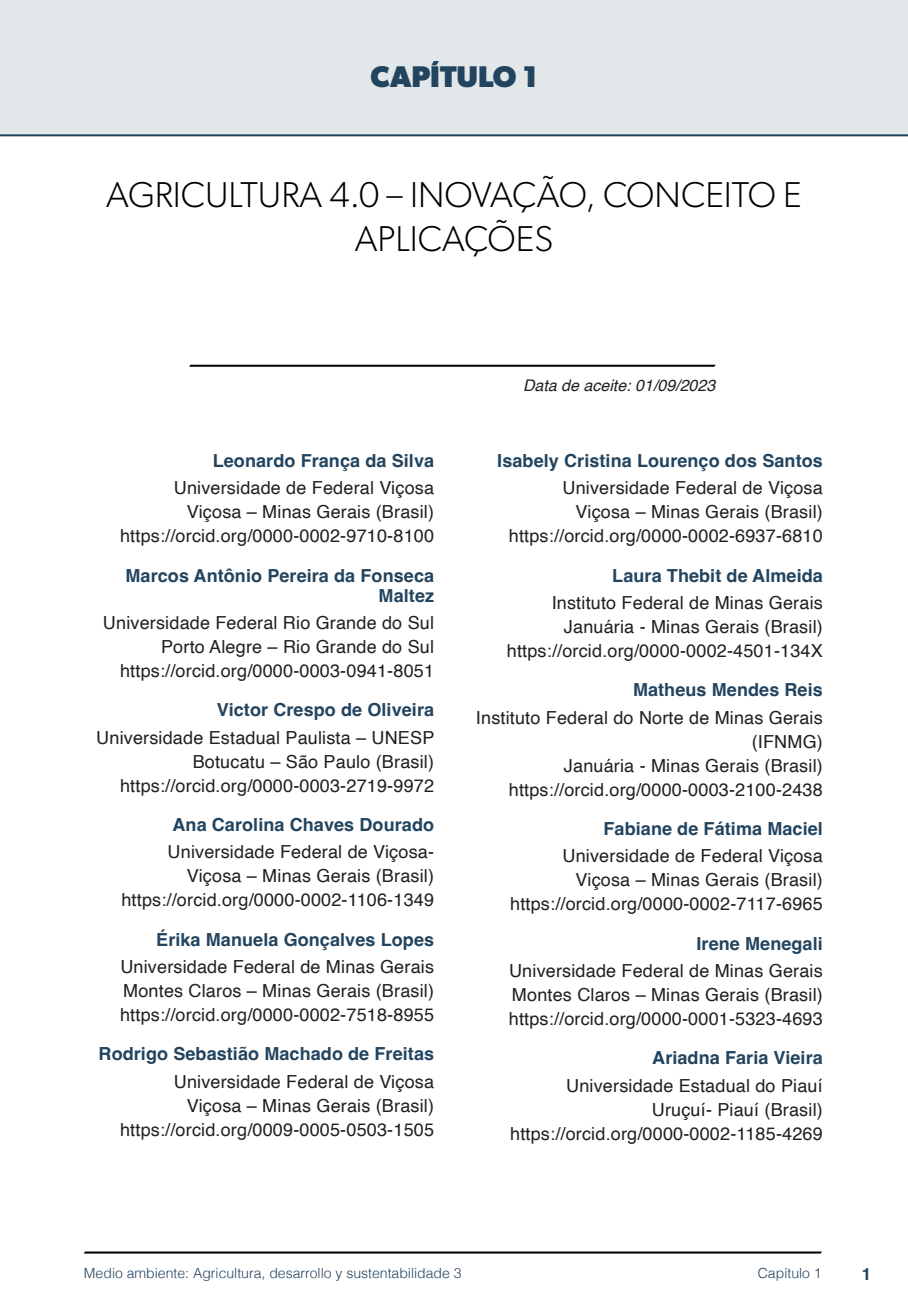
<style>
.page{position:relative;width:908px;height:1304px;background:#fff}
.page>*{position:absolute;margin:0;border:0;box-sizing:border-box;transform-origin:0 0}
.nome_artigos{font:300 36px/44px "Gibson";color:#000;text-align:center}
.capítulos{font:700 30px "Gibson";color:#23445f}
.info_autores{font:18px/24px "Helvetica";letter-spacing:.01em;color:#231f20;text-align:right}
.nome_autores{font:700 18px/20px "Helvetica";letter-spacing:.005em;color:#23445f;text-align:right}
.t1{font:700 16.8px "Helvetica";color:#23445f}
.t2{font:italic 16px "Helvetica";color:#231f20}
.t3{font:300 14px "Helvetica";color:#23445f}
</style>
<div class="page">
<svg style="left:84px;top:1251px;width:737px;height:3px;background:#515151"></svg>
<div style="left:0;top:0;width:907px;height:136px;background:#e2e7e9"></div>
<svg style="left:189px;top:364px;width:526px;height:3px;background:#4f4f4f"></svg>
<div style="left:64px;top:74px;width:61px;height:54px;background:#e2e7e9"></div>
<p class="capítulos" style="left:370px;top:58px;width:168px">CAPÍTULO 1</p>
<p class="nome_artigos" style="left:106px;top:172px;width:697px">AGRICULTURA 4.0 – INOVAÇÃO, CONCEITO E<br>APLICAÇÕES</p>
<p class="nome_autores" style="left:213px;top:453px;width:223px">Leonardo França da Silva</p>
<p class="info_autores" style="left:174px;top:477px;width:261px">Universidade de Federal Viçosa</p>
<p class="info_autores" style="left:187px;top:501px;width:248px">Viçosa – Minas Gerais (Brasil)</p>
<p class="info_autores" style="left:120px;top:525px;width:315px">https://orcid.org/0000-0002-9710-8100</p>
<p class="nome_autores" style="left:125px;top:567px;width:310px">Marcos Antônio Pereira da Fonseca<br>Maltez</p>
<p class="info_autores" style="left:103px;top:611px;width:332px">Universidade Federal Rio Grande do Sul</p>
<p class="info_autores" style="left:161px;top:635px;width:274px">Porto Alegre – Rio Grande do Sul</p>
<p class="info_autores" style="left:120px;top:659px;width:315px">https://orcid.org/0000-0003-0941-8051</p>
<p class="nome_autores" style="left:217px;top:702px;width:218px">Victor Crespo de Oliveira</p>
<p class="info_autores" style="left:96px;top:726px;width:339px">Universidade Estadual Paulista – UNESP</p>
<p class="info_autores" style="left:193px;top:750px;width:243px">Botucatu – São Paulo (Brasil)</p>
<p class="info_autores" style="left:120px;top:774px;width:315px">https://orcid.org/0000-0003-2719-9972</p>
<p class="nome_autores" style="left:172px;top:817px;width:263px">Ana Carolina Chaves Dourado</p>
<p class="info_autores" style="left:167px;top:841px;width:268px">Universidade Federal de Viçosa-</p>
<p class="info_autores" style="left:187px;top:865px;width:248px">Viçosa – Minas Gerais (Brasil)</p>
<p class="info_autores" style="left:121px;top:889px;width:314px">https://orcid.org/0000-0002-1106-1349</p>
<p class="nome_autores" style="left:156px;top:931px;width:279px">Érika Manuela Gonçalves Lopes</p>
<p class="info_autores" style="left:120px;top:955px;width:315px">Universidade Federal de Minas Gerais</p>
<p class="info_autores" style="left:123px;top:979px;width:312px">Montes Claros – Minas Gerais (Brasil)</p>
<p class="info_autores" style="left:120px;top:1003px;width:315px">https://orcid.org/0000-0002-7518-8955</p>
<p class="nome_autores" style="left:98px;top:1046px;width:337px">Rodrigo Sebastião Machado de Freitas</p>
<p class="info_autores" style="left:174px;top:1070px;width:261px">Universidade Federal de Viçosa</p>
<p class="info_autores" style="left:187px;top:1094px;width:248px">Viçosa – Minas Gerais (Brasil)</p>
<p class="info_autores" style="left:120px;top:1118px;width:315px">https://orcid.org/0009-0005-0503-1505</p>
<p class="t2" style="left:523px;top:373px;width:194px">Data de aceite: 01/09/2023</p>
<p class="nome_autores" style="left:497px;top:453px;width:327px">Isabely Cristina Lourenço dos Santos</p>
<p class="info_autores" style="left:562px;top:477px;width:261px">Universidade Federal de Viçosa</p>
<p class="info_autores" style="left:575px;top:501px;width:248px">Viçosa – Minas Gerais (Brasil)</p>
<p class="info_autores" style="left:508px;top:525px;width:315px">https://orcid.org/0000-0002-6937-6810</p>
<p class="nome_autores" style="left:612px;top:567px;width:212px">Laura Thebit de Almeida</p>
<p class="info_autores" style="left:551px;top:591px;width:272px">Instituto Federal de Minas Gerais</p>
<p class="info_autores" style="left:563px;top:615px;width:260px">Januária - Minas Gerais (Brasil)</p>
<p class="info_autores" style="left:506px;top:639px;width:317px">https://orcid.org/0000-0002-4501-134X</p>
<p class="nome_autores" style="left:632px;top:682px;width:191px">Matheus Mendes Reis</p>
<p class="info_autores" style="left:476px;top:706px;width:348px">Instituto Federal do Norte de Minas Gerais (IFNMG)</p>
<p class="info_autores" style="left:563px;top:754px;width:260px">Januária - Minas Gerais (Brasil)</p>
<p class="info_autores" style="left:508px;top:778px;width:315px">https://orcid.org/0000-0003-2100-2438</p>
<p class="nome_autores" style="left:603px;top:821px;width:221px">Fabiane de Fátima Maciel</p>
<p class="info_autores" style="left:562px;top:845px;width:261px">Universidade de Federal Viçosa</p>
<p class="info_autores" style="left:575px;top:869px;width:248px">Viçosa – Minas Gerais (Brasil)</p>
<p class="info_autores" style="left:510px;top:893px;width:314px">https://orcid.org/0000-0002-7117-6965</p>
<p class="nome_autores" style="left:696px;top:935px;width:128px">Irene Menegali</p>
<p class="info_autores" style="left:509px;top:959px;width:315px">Universidade Federal de Minas Gerais</p>
<p class="info_autores" style="left:511px;top:983px;width:312px">Montes Claros – Minas Gerais (Brasil)</p>
<p class="info_autores" style="left:508px;top:1007px;width:315px">https://orcid.org/0000-0001-5323-4693</p>
<p class="nome_autores" style="left:652px;top:1050px;width:172px">Ariadna Faria Vieira</p>
<p class="info_autores" style="left:566px;top:1074px;width:258px">Universidade Estadual do Piauí</p>
<p class="info_autores" style="left:651px;top:1098px;width:172px">Uruçuí- Piauí (Brasil)</p>
<p class="info_autores" style="left:510px;top:1122px;width:314px">https://orcid.org/0000-0002-1185-4269</p>
<p class="t3" style="left:84px;top:1261px;width:379px">Medio ambiente: Agricultura, desarrollo y sustentabilidade 3</p>
<p class="t3" style="left:757px;top:1261px;width:65px">Capítulo 1</p>
<p class="t1" style="left:861px;top:1264px;width:11px">1</p>
</div>
